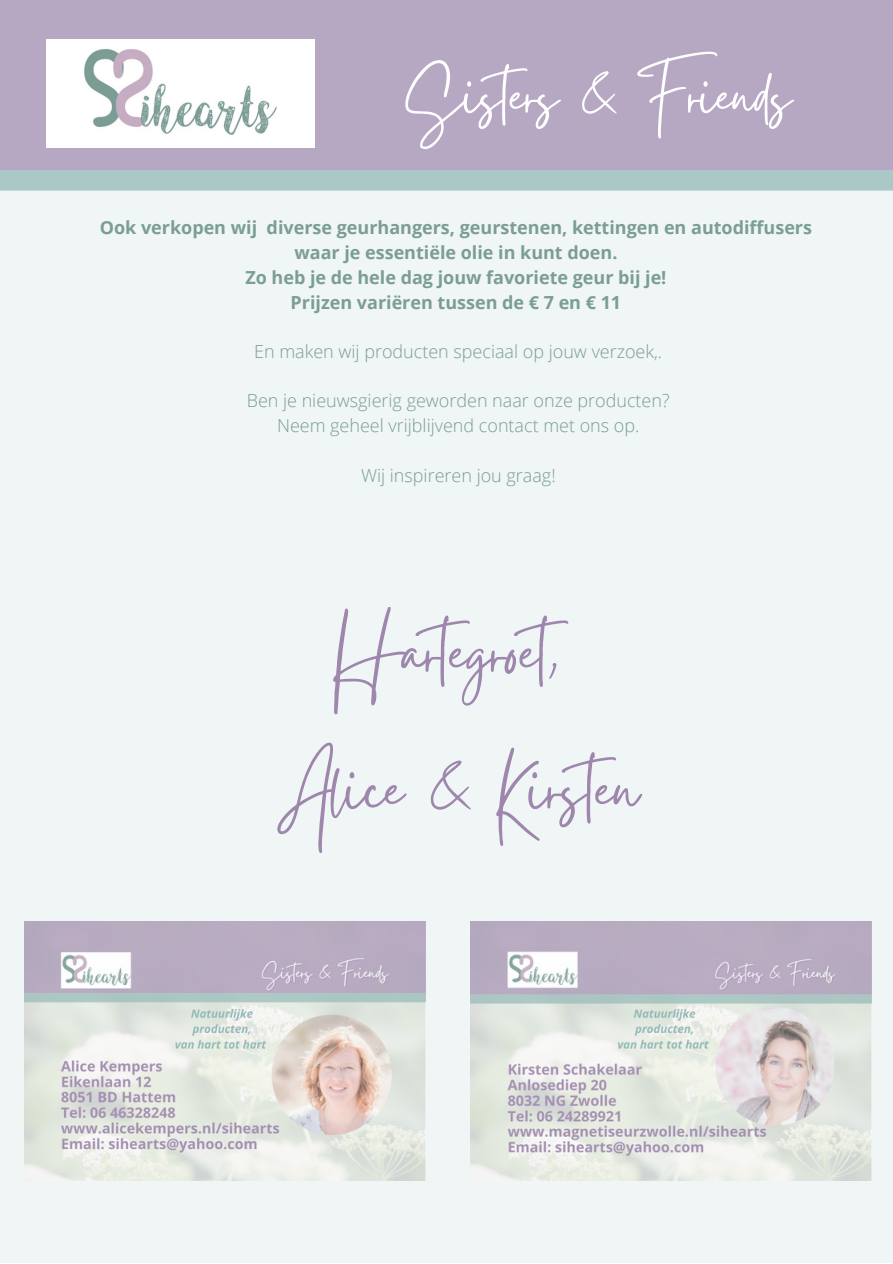
<style>
.page{position:relative;width:893px;height:1264px;background:#fff}
.page>*{position:absolute;margin:0;border:0;box-sizing:border-box;transform-origin:0 0}
.t1{font:84.3px/136.5px "Gistesy";color:#9e86ad;text-align:center}
.t2{font:72.9px "Gistesy";color:#fff}
.t3{font:700 18px/24.8px "Open Sans";color:#7b9d95;text-align:center}
.t4{font:300 18px/24.8px "Open Sans";color:#7b9d95;text-align:center}
</style>
<div class="page">
<div style="left:0;top:0;width:892px;height:1262px;background:#eff6f5"></div>
<div style="left:0;top:170px;width:892px;height:21px;background:#a9c8c6"></div>
<div style="left:0;top:0;width:892px;height:170px;background:#b6a8c3"></div>
<img style="left:47px;top:39px;width:267px;height:108px">
<img style="left:25px;top:921px;width:400px;height:259px">
<img style="left:470px;top:921px;width:401px;height:259px">
<h2 class="t2" style="left:405px;top:45px;width:387px">Sisters &amp; Friends</h2>
<p class="t3" style="left:100px;top:215px;width:713px">Ook verkopen wij diverse geurhangers, geurstenen, kettingen en autodiffusers waar je essentiële olie in kunt doen.<br>Zo heb je de hele dag jouw favoriete geur bij je!<br>Prijzen variëren tussen de € 7 en € 11</p>
<p class="t4" style="left:254px;top:338px;width:409px">En maken wij producten speciaal op jouw verzoek,.</p>
<p class="t4" style="left:247px;top:388px;width:424px">Ben je nieuwsgierig geworden naar onze producten?<br>Neem geheel vrijblijvend contact met ons op.</p>
<p class="t4" style="left:361px;top:462px;width:196px">Wij inspireren jou graag!</p>
<h1 class="t1" style="left:278px;top:574px;width:363px">Hartegroet,<br>Alice &amp; Kirsten</h1>
</div>
